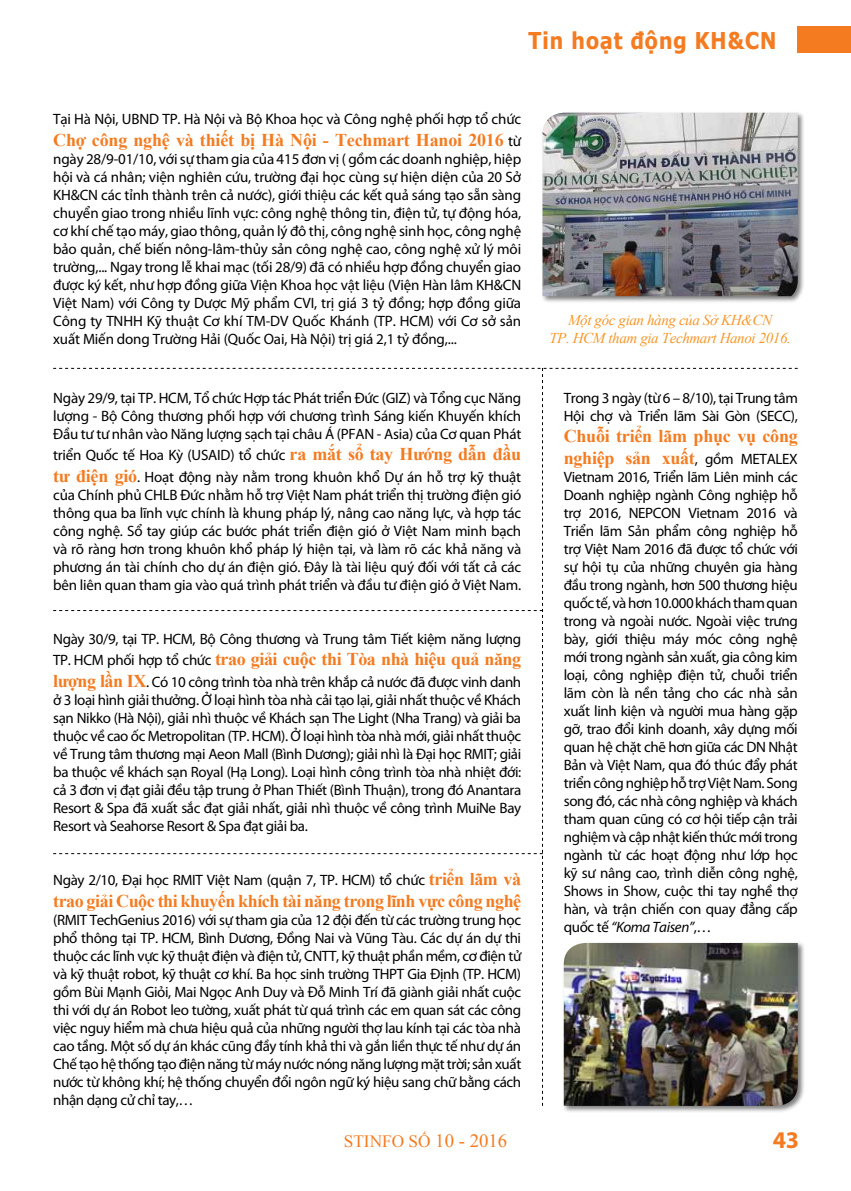
<style>
.page{position:relative;width:851px;height:1191px;background:#fff}
.page>*{position:absolute;margin:0;border:0;box-sizing:border-box;transform-origin:0 0}
.t1{font:700 24px "Myriad Pro";color:#f47b20}
.t2{font:700 23.1px "Tahoma";letter-spacing:.05em;color:#f47b20;scale:.91 1}
.t3{font:700 18px/21.6px "Times New Roman";letter-spacing:-.025em;color:#f47b20}
.t4{font:17.25px "Times New Roman";color:#f47b20}
.t5{font:15px/18px "Myriad Pro";letter-spacing:-.025em;color:#000;text-align:justify}
.t6{font:italic 15px/18px "Times New Roman";letter-spacing:-.025em;color:#f89728;text-align:center}
.s1{font-family:"Myriad Pro";font-weight:400;font-size:15px;color:#000}
.s2{font-family:"Times New Roman";font-weight:700;font-size:18px;color:#f47b20}
.s3{font-size:18.75px}
.s4{font-style:italic}
</style>
<div class="page">
<div style="left:797px;top:26px;width:53px;height:27px;background:#f47b20"></div>
<div style="left:540px;top:111px;width:265px;height:193px;background:#000;opacity:.5"></div>
<img style="left:542px;top:113px;width:255px;height:183px">
<div style="left:562px;top:941px;width:243px;height:172px;background:#000;opacity:.5"></div>
<img style="left:563px;top:943px;width:234px;height:163px">
<h2 class="t2" style="left:528px;top:24px;width:274px">Tin hoạt động KH&amp;CN</h2>
<p class="t5" style="left:53px;top:110px;width:469px">Tại Hà Nội, UBND TP. Hà Nội và Bộ Khoa học và Công nghệ phối hợp tổ chức</p>
<p class="t3" style="left:53px;top:128px;width:469px">Chợ công nghệ và thiết bị Hà Nội - Techmart Hanoi 2016 <span class="s1">từ</span></p>
<p class="t5" style="left:53px;top:149px;width:469px">ngày 28/9-01/10, với sự tham gia của 415 đơn vị ( gồm các doanh nghiệp, hiệp hội và cá nhân; viện nghiên cứu, trường đại học cùng sự hiện diện của 20 Sở KH&amp;CN các tỉnh thành trên cả nước), giới thiệu các kết quả sáng tạo sẵn sàng chuyển giao trong nhiều lĩnh vực: công nghệ thông tin, điện tử, tự động hóa, cơ khí chế tạo máy, giao thông, quản lý đô thị, công nghệ sinh học, công nghệ bảo quản, chế biến nông-lâm-thủy sản công nghệ cao, công nghệ xử lý môi trường,... Ngay trong lễ khai mạc (tối 28/9) đã có nhiều hợp đồng chuyển giao được ký kết, như hợp đồng giữa Viện Khoa học vật liệu (Viện Hàn lâm KH&amp;CN Việt Nam) với Công ty Dược Mỹ phẩm CVI, trị giá 3 tỷ đồng; hợp đồng giữa Công ty TNHH Kỹ thuật Cơ khí TM-DV Quốc Khánh (TP. HCM) với Cơ sở sản xuất Miến dong Trường Hải (Quốc Oai, Hà Nội) trị giá 2,1 tỷ đồng,...</p>
<p class="t5" style="left:53px;top:388px;width:469px">Ngày 29/9, tại TP. HCM, Tổ chức Hợp tác Phát triển Đức (GIZ) và Tổng cục Năng lượng - Bộ Công thương phối hợp với chương trình Sáng kiến Khuyến khích Đầu tư tư nhân vào Năng lượng sạch tại châu Á (PFAN - Asia) của Cơ quan Phát</p>
<p class="t5" style="left:53px;top:444px;width:469px;line-height:21.6px">triển Quốc tế Hoa Kỳ (USAID) tổ chức <span class="s2">ra mắt sổ tay Hướng dẫn đầu tư điện gió</span>. Hoạt động này nằm trong khuôn khổ Dự án hỗ trợ kỹ thuật</p>
<p class="t5" style="left:53px;top:485px;width:469px">của Chính phủ CHLB Đức nhằm hỗ trợ Việt Nam phát triển thị trường điện gió thông qua ba lĩnh vực chính là khung pháp lý, nâng cao năng lực, và hợp tác công nghệ. Sổ tay giúp các bước phát triển điện gió ở Việt Nam minh bạch và rõ ràng hơn trong khuôn khổ pháp lý hiện tại, và làm rõ các khả năng và phương án tài chính cho dự án điện gió. Đây là tài liệu quý đối với tất cả các bên liên quan tham gia vào quá trình phát triển và đầu tư điện gió ở Việt Nam.</p>
<p class="t5" style="left:53px;top:629px;width:469px">Ngày 30/9, tại TP. HCM, Bộ Công thương và Trung tâm Tiết kiệm năng lượng</p>
<p class="t3" style="left:53px;top:648px;width:469px"><span class="s1">TP. HCM phối hợp tổ chức</span> trao giải cuộc thi Tòa nhà hiệu quả năng</p>
<p class="t5" style="left:53px;top:672px;width:469px"><span class="s2">lượng lần IX</span>. Có 10 công trình tòa nhà trên khắp cả nước đã được vinh danh ở 3 loại hình giải thưởng. Ở loại hình tòa nhà cải tạo lại, giải nhất thuộc về Khách sạn Nikko (Hà Nội), giải nhì thuộc về Khách sạn The Light (Nha Trang) và giải ba thuộc về cao ốc Metropolitan (TP. HCM). Ở loại hình tòa nhà mới, giải nhất thuộc về Trung tâm thương mại Aeon Mall (Bình Dương); giải nhì là Đại học RMIT; giải ba thuộc về khách sạn Royal (Hạ Long). Loại hình công trình tòa nhà nhiệt đới: cả 3 đơn vị đạt giải đều tập trung ở Phan Thiết (Bình Thuận), trong đó Anantara Resort &amp; Spa đã xuất sắc đạt giải nhất, giải nhì thuộc về công trình MuiNe Bay Resort và Seahorse Resort &amp; Spa đạt giải ba.</p>
<p class="t5" style="left:53px;top:871px;width:469px">Ngày 2/10, Đại học RMIT Việt Nam (quận 7, TP. HCM) tổ chức <span class="s2">triển lãm và</span></p>
<p class="t3" style="left:53px;top:889px;width:469px">trao giải Cuộc thi khuyến khích tài năng trong lĩnh vực công nghệ</p>
<p class="t5" style="left:53px;top:910px;width:469px">(RMIT TechGenius 2016) với sự tham gia của 12 đội đến từ các trường trung học phổ thông tại TP. HCM, Bình Dương, Đồng Nai và Vũng Tàu. Các dự án dự thi thuộc các lĩnh vực kỹ thuật điện và điện tử, CNTT, kỹ thuật phần mềm, cơ điện tử và kỹ thuật robot, kỹ thuật cơ khí. Ba học sinh trường THPT Gia Định (TP. HCM) gồm Bùi Mạnh Giỏi, Mai Ngọc Anh Duy và Đỗ Minh Trí đã giành giải nhất cuộc thi với dự án Robot leo tường, xuất phát từ quá trình các em quan sát các công việc nguy hiểm mà chưa hiệu quả của những người thợ lau kính tại các tòa nhà cao tầng. Một số dự án khác cũng đầy tính khả thi và gắn liền thực tế như dự án Chế tạo hệ thống tạo điện năng từ máy nước nóng năng lượng mặt trời; sản xuất nước từ không khí; hệ thống chuyển đổi ngôn ngữ ký hiệu sang chữ bằng cách nhận dạng cử chỉ tay,…</p>
<p class="t4" style="left:344px;top:1130px;width:165px">STinfo SỐ <span class="s3">10 - 2016</span></p>
<p class="t6" style="left:549px;top:310px;width:243px">Một góc gian hàng của Sở KH&amp;CN<br>TP. HCM tham gia Techmart Hanoi 2016.</p>
<p class="t5" style="left:563px;top:388px;width:235px">Trong 3 ngày (từ 6 – 8/10), tại Trung tâm<br>Hội chợ và Triển lãm Sài Gòn (SECC),</p>
<p class="t3" style="left:563px;top:425px;width:235px">Chuỗi triển lãm phục vụ công nghiệp sản xuất<span class="s1">, gồm METALEX</span></p>
<p class="t5" style="left:563px;top:467px;width:235px">Vietnam 2016, Triển lãm Liên minh các Doanh nghiệp ngành Công nghiệp hỗ trợ 2016, NEPCON Vietnam 2016 và Triển lãm Sản phẩm công nghiệp hỗ trợ Việt Nam 2016 đã được tổ chức với sự hội tụ của những chuyên gia hàng đầu trong ngành, hơn 500 thương hiệu quốc tế, và hơn 10.000 khách tham quan trong và ngoài nước. Ngoài việc trưng bày, giới thiệu máy móc công nghệ mới trong ngành sản xuất, gia công kim loại, công nghiệp điện tử, chuỗi triển lãm còn là nền tảng cho các nhà sản xuất linh kiện và người mua hàng gặp gỡ, trao đổi kinh doanh, xây dựng mối quan hệ chặt chẽ hơn giữa các DN Nhật Bản và Việt Nam, qua đó thúc đẩy phát triển công nghiệp hỗ trợ Việt Nam. Song song đó, các nhà công nghiệp và khách tham quan cũng có cơ hội tiếp cận trải nghiệm và cập nhật kiến thức mới trong ngành từ các hoạt động như lớp học kỹ sư nâng cao, trình diễn công nghệ, Shows in Show, cuộc thi tay nghề thợ hàn, và trận chiến con quay đẳng cấp quốc tế <span class="s4">“Koma Taisen”</span>,…</p>
<h1 class="t1" style="left:772px;top:1124px;width:28px">43</h1>
</div>
